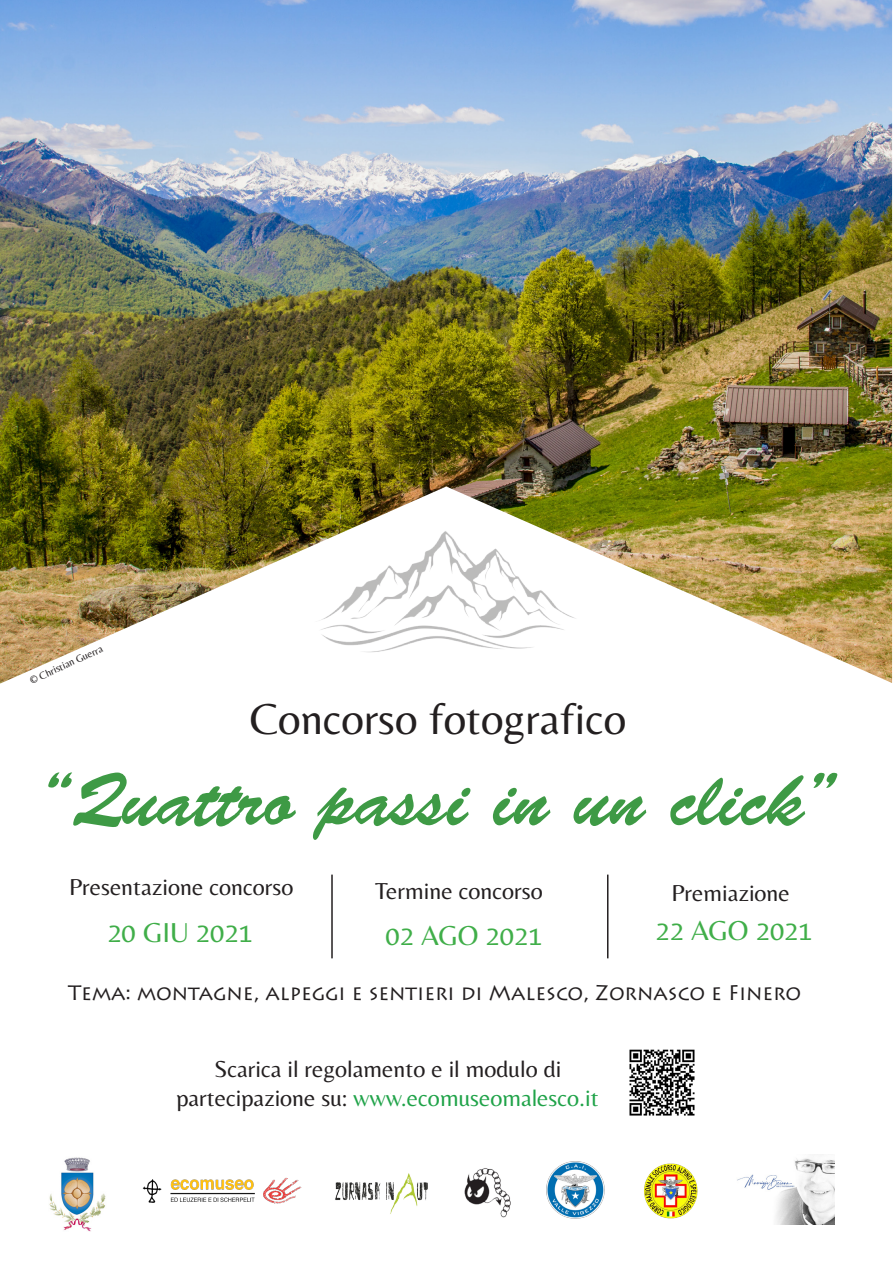
<style>
.page{position:relative;width:893px;height:1263px;background:#fff}
.page>*{position:absolute;margin:0;border:0;box-sizing:border-box;transform-origin:0 0}
.t1{font:75px "Brush Script Std";color:#3e9a45}
.t2{font:45px "Belleza";color:#231f20}
.t3{font:28.5px "Belleza";color:#40ae49}
.t4{font:24px "Belleza";color:#231f20}
.t5{font:24px "Belleza";color:#20a349}
.t6{font:21px "Lithos Pro";color:#231f20}
.t7{font:10.5px "Belleza";color:#231f20}
.s1{color:#231f20}
</style>
<div class="page">
<img style="left:464px;top:1168px;width:47px;height:50px">
<img style="left:547px;top:1161px;width:58px;height:58px">
<img style="left:644px;top:1163px;width:54px;height:56px">
<img style="left:737px;top:1158px;width:97px;height:67px">
<img style="left:142px;top:1177px;width:160px;height:27px">
<img style="left:335px;top:1173px;width:93px;height:41px">
<img style="left:49px;top:1157px;width:57px;height:74px">
<hr style="left:331px;top:874px;width:2px;height:84px;background:#231f20">
<hr style="left:607px;top:874px;width:1px;height:84px;background:#231f20">
<img style="left:0;top:0;width:892px;height:684px">
<img style="left:629px;top:1049px;width:66px;height:67px">
<p class="t7" style="left:28px;top:675px;width:81px;rotate:-25deg">© Christian Guerra</p>
<p class="t2" style="left:250px;top:692px;width:378px">Concorso fotografico</p>
<p class="t1" style="left:37px;top:758px;width:804px">“Quattro passi in un click”</p>
<p class="t4" style="left:69px;top:872px;width:226px">Presentazione concorso</p>
<p class="t4" style="left:375px;top:877px;width:169px">Termine concorso</p>
<p class="t4" style="left:671px;top:879px;width:120px">Premiazione</p>
<p class="t3" style="left:107px;top:916px;width:147px">20 GIU 2021</p>
<p class="t3" style="left:385px;top:918px;width:159px">02 AGO 2021</p>
<p class="t3" style="left:656px;top:914px;width:159px">22 AGO 2021</p>
<p class="t6" style="left:68px;top:981px;width:735px">Tema: montagne, alpeggi e sentieri di Malesco, Zornasco e Finero</p>
<p class="t4" style="left:214px;top:1054px;width:349px">Scarica il regolamento e il modulo di</p>
<p class="t5" style="left:177px;top:1083px;width:424px"><span class="s1">partecipazione su:</span> www.ecomuseomalesco.it</p>
</div>
